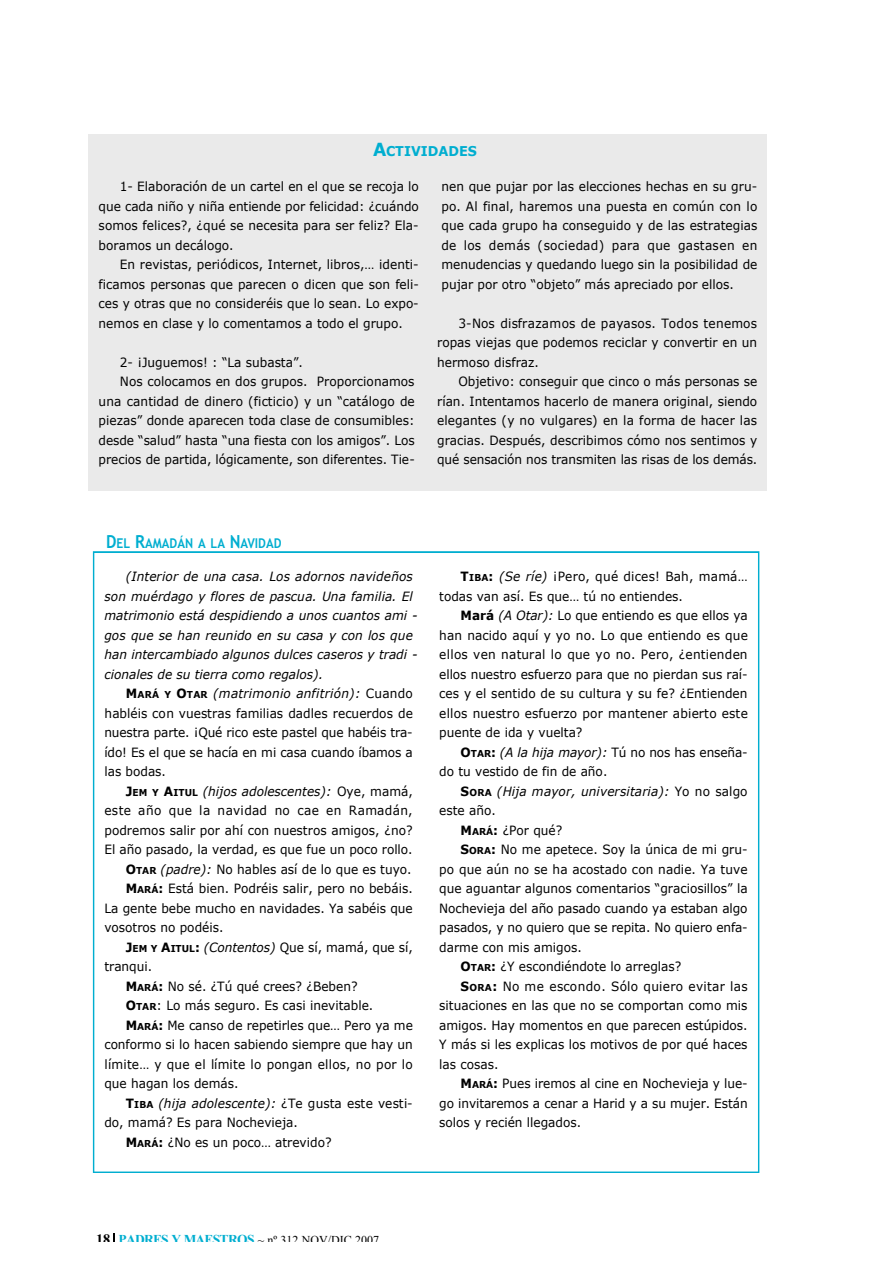
<style>
.page{position:relative;width:893px;height:1263px;background:#fff}
.page>*{position:absolute;margin:0;border:0;box-sizing:border-box;transform-origin:0 0}
.t1{font:700 13.5px "Trebuchet MS";color:#00aed0;scale:.9 1}
.t2{font:700 13.5px "Verdana";color:#00aed0;scale:.95 1}
.t3{font:12.75px/19.5px "Verdana";color:#000;text-align:justify;scale:.95 1}
.t4{font:italic 12.75px/19.5px "Verdana";color:#000;scale:.95 1}
.t5{font:12.75px "Verdana";letter-spacing:.025em;color:#000;scale:.95 1}
.t6{font:12.75px "Verdana";letter-spacing:.02em;color:#000;scale:.95 1}
.t7{font:12px "Times New Roman";color:#000}
.s1{font-size:18px}
.s2{font-weight:700}
.s3{font-weight:700;font-size:9.6px}
.s4{font-style:italic}
.s5{font-weight:700;font-style:normal}
.s6{font-weight:700;font-style:normal;font-size:9.6px}
.s7{font-style:normal}
.s8{font-weight:700;font-size:14.25px}
.s9{font-weight:700;font-size:13.5px;color:#00aed0}
</style>
<div class="page">
<svg style="left:93px;top:551px;width:666px;height:622px"></svg>
<div style="left:89px;top:134px;width:678px;height:356px;background:#eaeaea"></div>
<p class="t2" style="left:373px;top:143px;width:111px"><span class="s1">A</span>CTIVIDADES</p>
<p class="t3" style="left:99px;top:176px;width:339px;text-indent:21px">1- Elaboración de un cartel en el que se recoja lo que cada niño y niña entiende por felicidad: ¿cuándo somos felices?, ¿qué se necesita para ser feliz? Ela&shy;boramos un decálogo.</p>
<p class="t3" style="left:99px;top:254px;width:339px;text-indent:21px">En revistas, periódicos, Internet, libros,… identi&shy;ficamos personas que parecen o dicen que son feli&shy;ces y otras que no consideréis que lo sean. Lo expo&shy;nemos en clase y lo comentamos a todo el grupo.</p>
<p class="t3" style="left:120px;top:352px;width:194px">2- ¡Juguemos! : “La subasta”.</p>
<p class="t3" style="left:120px;top:371px;width:312px">Nos colocamos en dos grupos. Proporcionamos</p>
<p class="t3" style="left:99px;top:391px;width:334px">una cantidad de dinero (ficticio) y un “catálogo de</p>
<p class="t3" style="left:99px;top:410px;width:334px">piezas” donde aparecen toda clase de consumibles:</p>
<p class="t3" style="left:99px;top:430px;width:334px">desde “salud” hasta “una fiesta con los amigos”. Los</p>
<p class="t3" style="left:99px;top:450px;width:334px">precios de partida, lógicamente, son diferentes. Tie-</p>
<p class="t3" style="left:441px;top:176px;width:334px">nen que pujar por las elecciones hechas en su gru&shy;po. Al final, haremos una puesta en común con lo que cada grupo ha conseguido y de las estrategias de los demás (sociedad) para que gastasen en menudencias y quedando luego sin la posibilidad de pujar por otro “objeto” más apreciado por ellos.</p>
<p class="t3" style="left:437px;top:313px;width:338px;text-indent:21px">3-Nos disfrazamos de payasos. Todos tenemos ropas viejas que podemos reciclar y convertir en un hermoso disfraz.</p>
<p class="t3" style="left:437px;top:371px;width:339px;text-indent:21px">Objetivo: conseguir que cinco o más personas se rían. Intentamos hacerlo de manera original, siendo elegantes (y no vulgares) en la forma de hacer las gracias. Después, describimos cómo nos sentimos y qué sensación nos transmiten las risas de los demás.</p>
<p class="t1" style="left:106px;top:535px;width:196px"><span class="s1">D</span>EL <span class="s1">R</span>AMADÁN A LA <span class="s1">N</span>AVIDAD</p>
<p class="t4" style="left:104px;top:567px;width:331px;text-indent:21px">(Interior de una casa. Los adornos navideños son muérdago y flores de pascua. Una familia. El matrimonio está despidiendo a unos cuantos ami - gos que se han reunido en su casa y con los que han intercambiado algunos dulces caseros y tradi - cionales de su tierra como regalos).</p>
<p class="t3" style="left:104px;top:684px;width:326px;text-indent:21px"><span class="s2">M</span><span class="s3">A R Á Y</span> <span class="s2">O</span><span class="s3">T A R</span> <span class="s4">(matrimonio anfitrión):</span> C u a n d o habléis con vuestras familias dadles recuerdos de nuestra parte. ¡Qué rico este pastel que habéis tra&shy;ído! Es el que se hacía en mi casa cuando íbamos a las bodas.</p>
<p class="t4" style="left:126px;top:781px;width:304px"><span class="s5">J</span><span class="s6">EM Y</span> <span class="s5">A</span><span class="s6">ITUL</span> (hijos adolescentes): <span class="s7">Oye, mamá,</span></p>
<p class="t5" style="left:104px;top:803px;width:326px">este año que la navidad no cae en Ramadán,</p>
<p class="t3" style="left:104px;top:820px;width:326px">podremos salir por ahí con nuestros amigos, ¿no?</p>
<p class="t3" style="left:104px;top:839px;width:326px">El año pasado, la verdad, es que fue un poco rollo.</p>
<p class="t3" style="left:126px;top:859px;width:303px"><span class="s2">O</span><span class="s3">TAR</span> <span class="s4">(padre):</span> No hables así de lo que es tuyo.</p>
<p class="t3" style="left:126px;top:878px;width:304px"><span class="s2">M</span><span class="s3">ARÁ</span><span class="s2">:</span> Está bien. Podréis salir, pero no bebáis.</p>
<p class="t3" style="left:104px;top:898px;width:326px">La gente bebe mucho en navidades. Ya sabéis que</p>
<p class="t3" style="left:104px;top:918px;width:127px">vosotros no podéis.</p>
<p class="t3" style="left:126px;top:937px;width:304px"><span class="s2">J</span><span class="s3">EM Y</span> <span class="s2">A</span><span class="s3">ITUL</span><span class="s2">:</span> <span class="s4">(Contentos)</span> Que sí, mamá, que sí,</p>
<p class="t3" style="left:104px;top:956px;width:52px">tranqui.</p>
<p class="t3" style="left:126px;top:976px;width:246px"><span class="s2">M</span><span class="s3">ARÁ</span><span class="s2">:</span> No sé. ¿Tú qué crees? ¿Beben?</p>
<p class="t3" style="left:126px;top:995px;width:262px"><span class="s2">O</span><span class="s3">TAR</span>: Lo más seguro. Es casi inevitable.</p>
<p class="t3" style="left:126px;top:1015px;width:304px"><span class="s2">M</span><span class="s3">ARÁ</span><span class="s2">:</span> Me canso de repetirles que… Pero ya me</p>
<p class="t3" style="left:104px;top:1035px;width:326px">conformo si lo hacen sabiendo siempre que hay un</p>
<p class="t6" style="left:104px;top:1056px;width:326px">límite… y que el límite lo pongan ellos, no por lo</p>
<p class="t3" style="left:104px;top:1073px;width:143px">que hagan los demás.</p>
<p class="t4" style="left:126px;top:1093px;width:304px"><span class="s5">T</span><span class="s6">I B A</span> (hija adolescente): <span class="s7">¿Te gusta este vesti-</span></p>
<p class="t3" style="left:104px;top:1112px;width:205px">do, mamá? Es para Nochevieja.</p>
<p class="t3" style="left:126px;top:1132px;width:218px"><span class="s2">M</span><span class="s3">ARÁ</span><span class="s2">:</span> ¿No es un poco… atrevido?</p>
<p class="t3" style="left:439px;top:567px;width:326px;text-indent:21px"><span class="s2">T</span><span class="s3">I B A</span><span class="s2">:</span> <span class="s4">(Se ríe)</span> ¡Pero, qué dices! Bah, mamá… todas van así. Es que… tú no entiendes.</p>
<p class="t3" style="left:439px;top:605px;width:326px;text-indent:21px"><span class="s2">Mará</span> <span class="s4">(A Otar):</span> Lo que entiendo es que ellos ya han nacido aquí y yo no. Lo que entiendo es que ellos ven natural lo que yo no. Pero, ¿entienden ellos nuestro esfuerzo para que no pierdan sus raí&shy;ces y el sentido de su cultura y su fe? ¿Entienden ellos nuestro esfuerzo por mantener abierto este puente de ida y vuelta?</p>
<p class="t3" style="left:439px;top:742px;width:326px;text-indent:21px"><span class="s2">O</span><span class="s3">TAR</span><span class="s2">:</span> <span class="s4">(A la hija mayor):</span> Tú no nos has enseña&shy;do tu vestido de fin de año.</p>
<p class="t4" style="left:460px;top:781px;width:304px"><span class="s5">S</span><span class="s6">O R A</span> (Hija mayor, universitaria): <span class="s7">Yo no salgo</span></p>
<p class="t3" style="left:439px;top:801px;width:61px">este año.</p>
<p class="t3" style="left:460px;top:820px;width:109px"><span class="s2">M</span><span class="s3">ARÁ</span><span class="s2">:</span> ¿Por qué?</p>
<p class="t3" style="left:460px;top:839px;width:304px"><span class="s2">S</span><span class="s3">ORA</span><span class="s2">:</span> No me apetece. Soy la única de mi gru-</p>
<p class="t3" style="left:439px;top:859px;width:326px">po que aún no se ha acostado con nadie. Ya tuve</p>
<p class="t3" style="left:439px;top:878px;width:326px">que aguantar algunos comentarios “graciosillos” la</p>
<p class="t3" style="left:439px;top:898px;width:326px">Nochevieja del año pasado cuando ya estaban algo</p>
<p class="t3" style="left:439px;top:918px;width:326px">pasados, y no quiero que se repita. No quiero enfa-</p>
<p class="t3" style="left:439px;top:937px;width:152px">darme con mis amigos.</p>
<p class="t3" style="left:460px;top:956px;width:234px"><span class="s2">O</span><span class="s3">TAR</span><span class="s2">:</span> ¿Y escondiéndote lo arreglas?</p>
<p class="t5" style="left:460px;top:978px;width:304px"><span class="s2">S</span><span class="s3">O R A</span><span class="s2">:</span> No me escondo. Sólo quiero evitar las</p>
<p class="t3" style="left:439px;top:995px;width:326px">situaciones en las que no se comportan como mis</p>
<p class="t3" style="left:439px;top:1015px;width:326px">amigos. Hay momentos en que parecen estúpidos.</p>
<p class="t3" style="left:439px;top:1035px;width:326px">Y más si les explicas los motivos de por qué haces</p>
<p class="t3" style="left:439px;top:1054px;width:64px">las cosas.</p>
<p class="t3" style="left:460px;top:1073px;width:304px"><span class="s2">M</span><span class="s3">ARÁ</span><span class="s2">:</span> Pues iremos al cine en Nochevieja y lue-</p>
<p class="t3" style="left:439px;top:1093px;width:326px">go invitaremos a cenar a Harid y a su mujer. Están</p>
<p class="t3" style="left:439px;top:1112px;width:151px">solos y recién llegados.</p>
<p class="t7" style="left:96px;top:1233px;width:285px"><span class="s8">18</span> <span class="s9">PADRES Y MAESTROS</span> ~ nº 312 NOV/DIC 2007</p>
</div>
